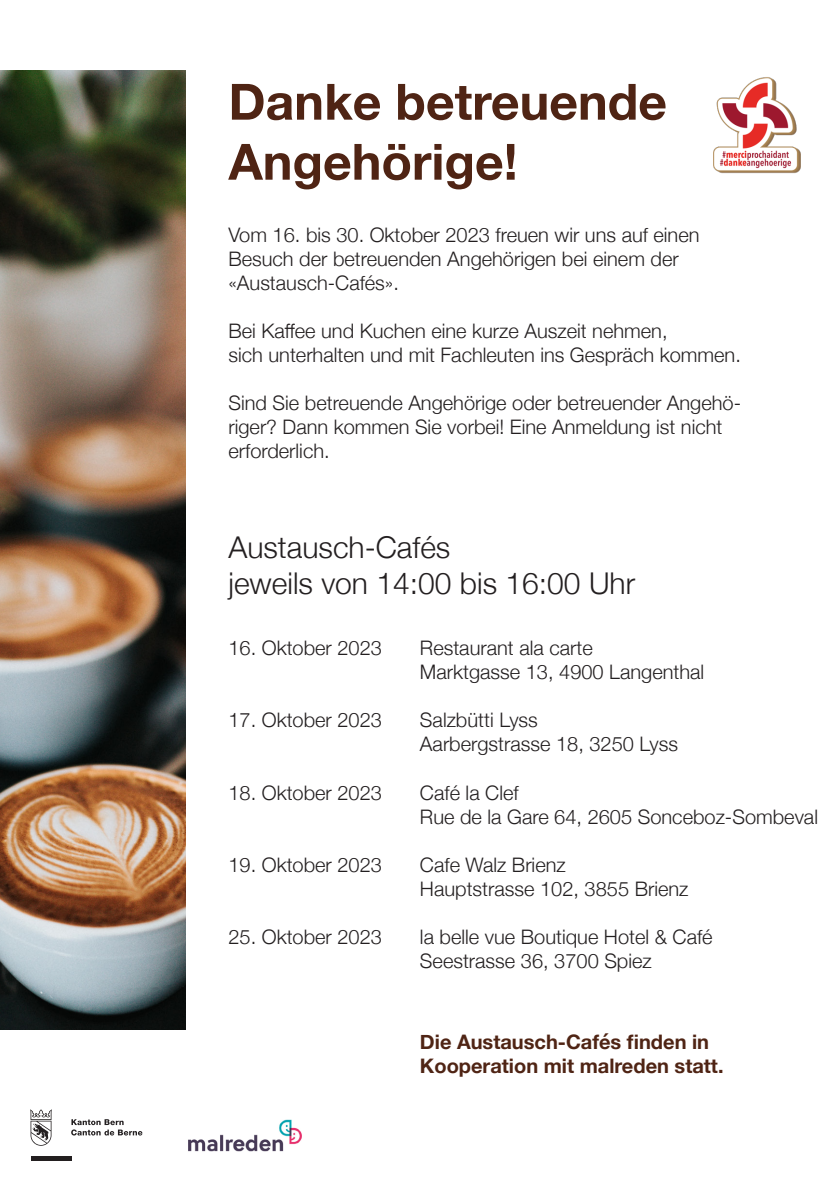
<style>
.page{position:relative;width:840px;height:1191px;background:#fff}
.page>*{position:absolute;margin:0;border:0;box-sizing:border-box;transform-origin:0 0}
.t1{font:700 50px "Helvetica Neue";color:#4f2414}
.t2{font:300 30px "Helvetica Neue";color:#231f20}
.t3{font:300 20px/24px "Helvetica Neue";color:#231f20}
.t4{font:700 20px "Helvetica Neue";color:#4f2414}
</style>
<div class="page">
<img style="left:713px;top:77px;width:88px;height:97px">
<img style="left:0;top:71px;width:186px;height:958px">
<hr style="left:31px;top:1156px;width:40px;height:4px;background:#231f20">
<svg style="left:30px;top:1109px;width:22px;height:36px"></svg>
<svg style="left:71px;top:1119px;width:71px;height:16px"></svg>
<img style="left:188px;top:1119px;width:114px;height:33px">
<p class="t1" style="left:228px;top:63px;width:440px">Danke betreuende</p>
<p class="t1" style="left:228px;top:123px;width:290px">Angehörige!</p>
<p class="t3" style="left:228px;top:221px;width:472px">Vom 16. bis 30. Oktober 2023 freuen wir uns auf einen</p>
<p class="t3" style="left:228px;top:245px;width:451px">Besuch der betreuenden Angehörigen bei einem der</p>
<p class="t3" style="left:228px;top:269px;width:172px">«Austausch-Cafés».</p>
<p class="t3" style="left:228px;top:317px;width:440px">Bei Kaffee und Kuchen eine kurze Auszeit nehmen,</p>
<p class="t3" style="left:228px;top:341px;width:513px">sich unterhalten und mit Fachleuten ins Gespräch kommen.</p>
<p class="t3" style="left:228px;top:389px;width:514px">Sind Sie betreuende Angehörige oder betreuender Angehö&shy;riger? Dann kommen Sie vorbei! Eine Anmeldung ist nicht erforderlich.</p>
<p class="t2" style="left:228px;top:522px;width:223px">Austausch-Cafés</p>
<p class="t2" style="left:228px;top:558px;width:408px">jeweils von 14:00 bis 16:00 Uhr</p>
<p class="t3" style="left:228px;top:635px;width:155px">16. Oktober 2023</p>
<p class="t3" style="left:228px;top:707px;width:155px">17. Oktober 2023</p>
<p class="t3" style="left:228px;top:779px;width:155px">18. Oktober 2023</p>
<p class="t3" style="left:228px;top:851px;width:155px">19. Oktober 2023</p>
<p class="t3" style="left:228px;top:923px;width:155px">25. Oktober 2023</p>
<p class="t3" style="left:420px;top:635px;width:174px">Restaurant ala carte</p>
<p class="t3" style="left:420px;top:659px;width:285px">Marktgasse 13, 4900 Langenthal</p>
<p class="t3" style="left:420px;top:707px;width:259px">Salzbütti Lyss<br>Aarbergstrasse 18, 3250 Lyss</p>
<p class="t3" style="left:420px;top:779px;width:100px">Café la Clef</p>
<p class="t3" style="left:420px;top:803px;width:399px">Rue de la Gare 64, 2605 Sonceboz-Sombeval</p>
<p class="t3" style="left:420px;top:851px;width:147px">Cafe Walz Brienz</p>
<p class="t3" style="left:420px;top:875px;width:270px">Hauptstrasse 102, 3855 Brienz</p>
<p class="t3" style="left:420px;top:923px;width:294px">la belle vue Boutique Hotel &amp; Café<br>Seestrasse 36, 3700 Spiez</p>
<p class="t4" style="left:420px;top:1026px;width:290px">Die Austausch-Cafés finden in</p>
<p class="t4" style="left:420px;top:1050px;width:305px">Kooperation mit malreden statt.</p>
</div>
